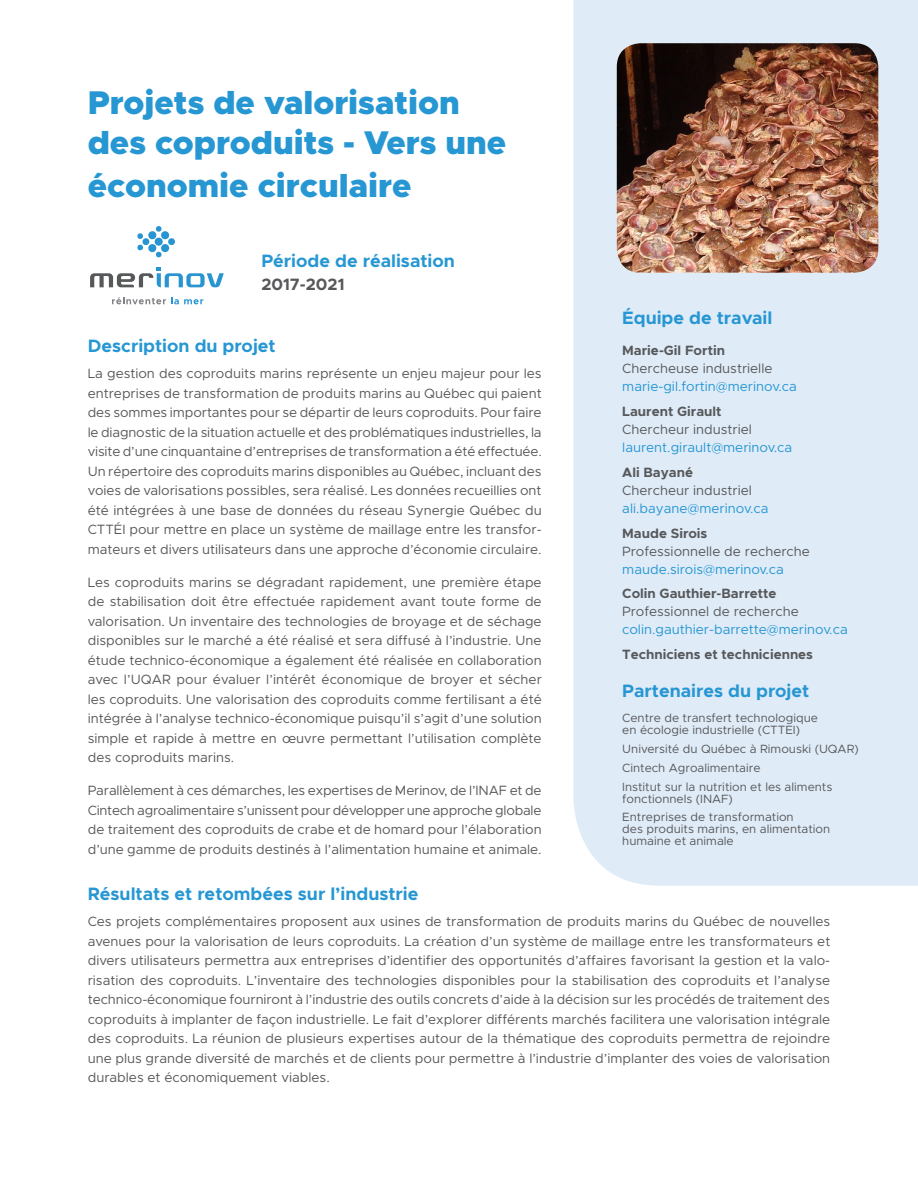
<style>
.page{position:relative;width:918px;height:1188px;background:#fff}
.page>*{position:absolute;margin:0;border:0;box-sizing:border-box;transform-origin:0 0}
.Titre_2{font:900 33px/39.6px "Metropolis";color:#2697d3}
.Texte{font:700 18px "Metropolis";color:#2697d3}
.Texte-2{font:700 16.5px "Metropolis";color:#57585a}
.Texte-3{font:13.5px/19.5px "Metropolis";color:#57585a;text-align:justify}
.Texte-4{font:13.5px/18px "Metropolis";color:#2697d3}
.Texte-5{font:700 13.5px "Metropolis";color:#57585a}
.Texte-6{font:12px/12px "Metropolis";color:#57585a}
.s1{font-weight:700;color:#57585a}
.s2{color:#57585a}
.s3{font-weight:700}
.s4{color:#2697d3}
</style>
<div class="page">
<svg style="left:137px;top:226px;width:38px;height:32px"></svg>
<svg style="left:90px;top:267px;width:134px;height:20px"></svg>
<svg style="left:112px;top:297px;width:91px;height:7px"></svg>
<div style="left:573px;top:0;width:345px;height:886px;background:#dfebf7"></div>
<img style="left:617px;top:43px;width:261px;height:230px">
<p class="Titre_2" style="left:88px;top:83px;width:420px">Projets de valorisation des coproduits - Vers une</p>
<p class="Titre_2" style="left:88px;top:166px;width:325px">économie circulaire</p>
<p class="Texte" style="left:261px;top:250px;width:195px">Période de réalisation</p>
<p class="Texte-2" style="left:261px;top:274px;width:85px">2017-2021</p>
<p class="Texte" style="left:88px;top:334px;width:190px">Description du projet</p>
<p class="Texte-3" style="left:88px;top:364px;width:456px">La gestion des coproduits marins représente un enjeu majeur pour les entreprises de transformation de produits marins au Québec qui paient des sommes importantes pour se départir de leurs coproduits. Pour faire le diagnostic de la situation actuelle et des problématiques industrielles, la visite d’une cinquantaine d’entreprises de transformation a été effectuée.<br>Un répertoire des coproduits marins disponibles au Québec, incluant des voies de valorisations possibles, sera réalisé. Les données recueillies ont été intégrées à une base de données du réseau Synergie Québec du CTTÉI pour mettre en place un système de maillage entre les transfor&shy;mateurs et divers utilisateurs dans une approche d’économie circulaire.</p>
<p class="Texte-3" style="left:88px;top:572px;width:456px">Les coproduits marins se dégradant rapidement, une première étape de stabilisation doit être effectuée rapidement avant toute forme de valorisation. Un inventaire des technologies de broyage et de séchage disponibles sur le marché a été réalisé et sera diffusé à l’industrie. Une étude technico-économique a également été réalisée en collaboration avec l’UQAR pour évaluer l’intérêt économique de broyer et sécher les coproduits. Une valorisation des coproduits comme fertilisant a été intégrée à l’analyse technico-économique puisqu’il s’agit d’une solution simple et rapide à mettre en œuvre permettant l’utilisation complète des coproduits marins.</p>
<p class="Texte-3" style="left:88px;top:781px;width:455px">Parallèlement à ces démarches, les expertises de Merinov, de l’INAF et de Cintech agroalimentaire s’unissent pour développer une approche globale de traitement des coproduits de crabe et de homard pour l’élaboration d’une gamme de produits destinés à l’alimentation humaine et animale.</p>
<p class="Texte" style="left:622px;top:306px;width:152px">Équipe de travail</p>
<p class="Texte-4" style="left:622px;top:342px;width:176px"><span class="s1">Marie-Gil Fortin<br></span><span class="s2">Chercheuse industrielle </span>marie-gil.fortin@merinov.ca</p>
<p class="Texte-4" style="left:622px;top:402px;width:171px"><span class="s1">Laurent Girault<br></span><span class="s2">Chercheur industriel </span>laurent.girault@merinov.ca</p>
<p class="Texte-4" style="left:622px;top:463px;width:148px"><span class="s1">Ali Bayané<br></span><span class="s2">Chercheur industriel </span>ali.bayane@merinov.ca</p>
<p class="Texte-3" style="left:622px;top:524px;width:189px;line-height:18px;text-align:left"><span class="s3">Maude Sirois<br></span>Professionnelle de recherche <span class="s4">maude.sirois@merinov.ca</span></p>
<p class="Texte-4" style="left:622px;top:585px;width:227px"><span class="s1">Colin Gauthier-Barrette<br></span><span class="s2">Professionnel de recherche </span>colin.gauthier-barrette@merinov.ca</p>
<p class="Texte-5" style="left:622px;top:646px;width:192px">Techniciens et techniciennes</p>
<p class="Texte" style="left:622px;top:679px;width:189px">Partenaires du projet</p>
<p class="Texte-6" style="left:622px;top:712px;width:197px">Centre de transfert technologique en écologie industrielle (CTTEI)</p>
<p class="Texte-6" style="left:622px;top:743px;width:238px">Université du Québec à Rimouski (UQAR)</p>
<p class="Texte-6" style="left:622px;top:762px;width:140px">Cintech Agroalimentaire</p>
<p class="Texte-6" style="left:622px;top:780px;width:212px">Institut sur la nutrition et les aliments fonctionnels (INAF)</p>
<p class="Texte-6" style="left:622px;top:811px;width:210px">Entreprises de transformation<br>des produits marins, en alimentation humaine et animale</p>
<p class="Texte" style="left:88px;top:882px;width:332px">Résultats et retombées sur l’industrie</p>
<p class="Texte-3" style="left:88px;top:912px;width:744px">Ces projets complémentaires proposent aux usines de transformation de produits marins du Québec de nouvelles avenues pour la valorisation de leurs coproduits. La création d’un système de maillage entre les transformateurs et divers utilisateurs permettra aux entreprises d’identifier des opportunités d’affaires favorisant la gestion et la valo&shy;risation des coproduits. L’inventaire des technologies disponibles pour la stabilisation des coproduits et l’analyse technico-économique fourniront à l’industrie des outils concrets d’aide à la décision sur les procédés de traitement des coproduits à implanter de façon industrielle. Le fait d’explorer différents marchés facilitera une valorisation intégrale des coproduits. La réunion de plusieurs expertises autour de la thématique des coproduits permettra de rejoindre une plus grande diversité de marchés et de clients pour permettre à l’industrie d’implanter des voies de valorisation durables et économiquement viables.</p>
</div>
